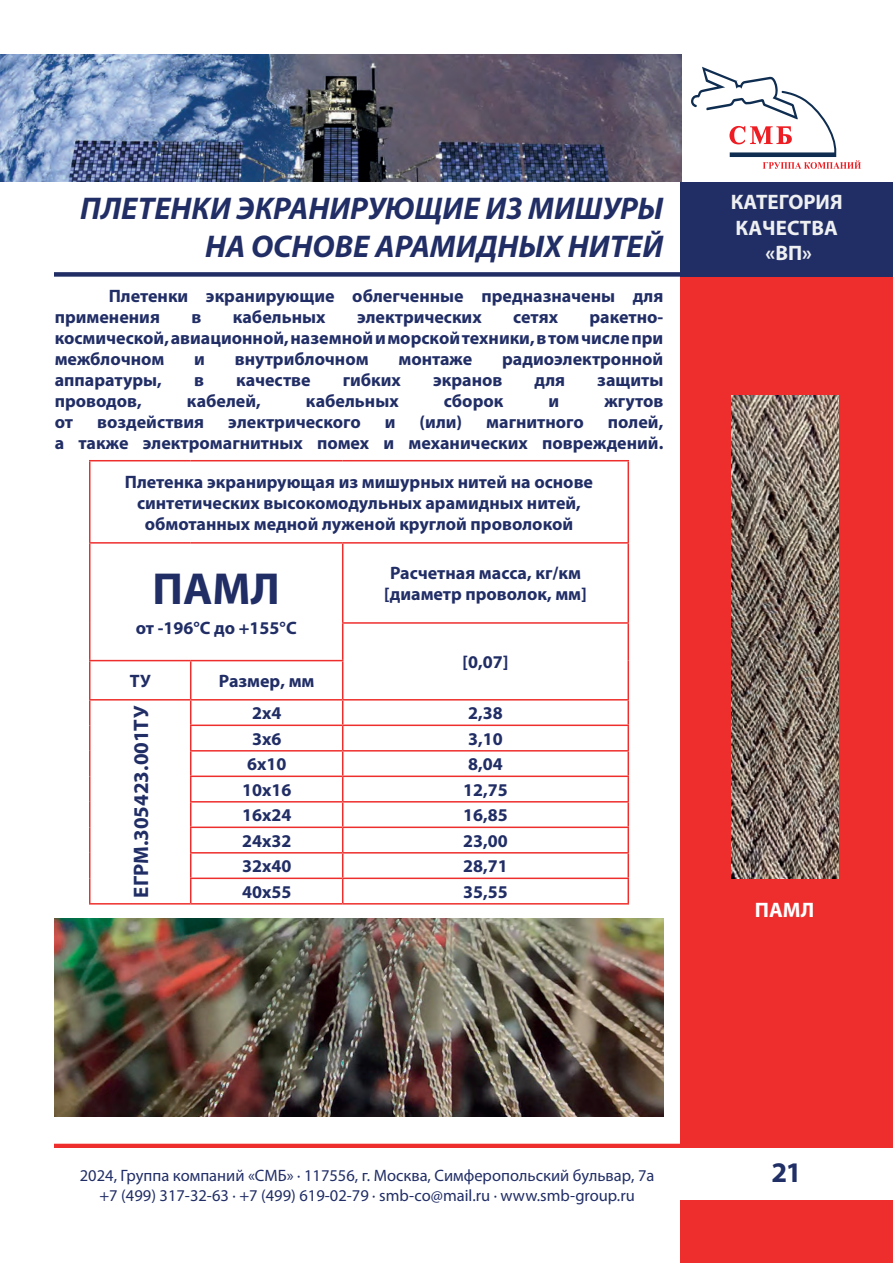
<style>
.page{position:relative;width:893px;height:1263px;background:#fff}
.page>*{position:absolute;margin:0;border:0;box-sizing:border-box;transform-origin:0 0}
.t1{font:700 45px "Myriad Pro";color:#212e66}
.t2{font:italic 700 31.5px/37.8px "Myriad Pro";color:#212e66;text-align:right}
.t3{font:700 28.5px "Myriad Pro";color:#202f66}
.t4{font:700 21px/25.2px "Myriad Pro";color:#edeff0;text-align:center}
.t5{font:700 21px "Myriad Pro";color:#212e66}
.t6{font:700 21px "Myriad Pro";color:#fff}
.t7{font:700 18px/21px "Myriad Pro";color:#212e66;text-align:center}
.t8{font:16.5px "Myriad Pro";color:#212e66}
</style>
<div class="page">
<hr style="left:89px;top:460px;width:102px;height:1px;background:#ee2e2c">
<hr style="left:89px;top:461px;width:1px;height:81px;background:#ee2e2c">
<hr style="left:191px;top:460px;width:152px;height:1px;background:#ee2e2c">
<hr style="left:343px;top:460px;width:286px;height:1px;background:#ee2e2c">
<hr style="left:628px;top:461px;width:1px;height:81px;background:#ee2e2c">
<hr style="left:89px;top:542px;width:102px;height:2px;background:#ee2e2c">
<hr style="left:89px;top:544px;width:1px;height:79px;background:#ee2e2c">
<hr style="left:191px;top:542px;width:152px;height:2px;background:#ee2e2c">
<hr style="left:343px;top:542px;width:286px;height:2px;background:#ee2e2c">
<hr style="left:342px;top:544px;width:1px;height:78px;background:#ee2e2c">
<hr style="left:628px;top:544px;width:1px;height:78px;background:#ee2e2c">
<hr style="left:89px;top:623px;width:1px;height:37px;background:#ee2e2c">
<hr style="left:342px;top:622px;width:287px;height:2px;background:#ee2e2c">
<hr style="left:342px;top:624px;width:1px;height:36px;background:#ee2e2c">
<hr style="left:628px;top:624px;width:1px;height:37px;background:#ee2e2c">
<hr style="left:89px;top:660px;width:102px;height:1px;background:#ee2e2c">
<hr style="left:89px;top:661px;width:1px;height:38px;background:#ee2e2c">
<hr style="left:191px;top:660px;width:152px;height:1px;background:#ee2e2c">
<hr style="left:190px;top:661px;width:1px;height:38px;background:#ee2e2c">
<hr style="left:342px;top:661px;width:1px;height:38px;background:#ee2e2c">
<hr style="left:628px;top:661px;width:1px;height:38px;background:#ee2e2c">
<hr style="left:89px;top:699px;width:102px;height:1px;background:#ee2e2c">
<hr style="left:191px;top:699px;width:152px;height:1px;background:#ee2e2c">
<hr style="left:343px;top:699px;width:286px;height:1px;background:#ee2e2c">
<hr style="left:190px;top:724px;width:153px;height:2px;background:#ee2e2c">
<hr style="left:343px;top:724px;width:286px;height:2px;background:#ee2e2c">
<hr style="left:190px;top:750px;width:153px;height:1px;background:#ee2e2c">
<hr style="left:343px;top:750px;width:286px;height:1px;background:#ee2e2c">
<hr style="left:190px;top:775px;width:153px;height:2px;background:#ee2e2c">
<hr style="left:343px;top:775px;width:286px;height:2px;background:#ee2e2c">
<hr style="left:190px;top:801px;width:153px;height:1px;background:#ee2e2c">
<hr style="left:343px;top:801px;width:286px;height:1px;background:#ee2e2c">
<hr style="left:190px;top:826px;width:153px;height:2px;background:#ee2e2c">
<hr style="left:343px;top:826px;width:286px;height:2px;background:#ee2e2c">
<hr style="left:190px;top:852px;width:153px;height:1px;background:#ee2e2c">
<hr style="left:343px;top:852px;width:286px;height:1px;background:#ee2e2c">
<svg style="left:89px;top:700px;width:1px;height:203px"></svg>
<hr style="left:190px;top:877px;width:153px;height:2px;background:#ee2e2c">
<svg style="left:190px;top:700px;width:1px;height:203px"></svg>
<hr style="left:343px;top:877px;width:286px;height:2px;background:#ee2e2c">
<svg style="left:342px;top:700px;width:1px;height:203px"></svg>
<svg style="left:628px;top:700px;width:1px;height:203px"></svg>
<hr style="left:89px;top:903px;width:102px;height:1px;background:#ee2e2c">
<hr style="left:191px;top:903px;width:152px;height:1px;background:#ee2e2c">
<hr style="left:343px;top:903px;width:286px;height:1px;background:#ee2e2c">
<hr style="left:54px;top:1144px;width:839px;height:4px;background:#ee2e2c">
<div style="left:680px;top:54px;width:213px;height:1209px;background:#ee2e2c"></div>
<div style="left:0;top:1148px;width:893px;height:51px;background:#fff"></div>
<div style="left:54px;top:272px;width:839px;height:5px;background:#212e66"></div>
<div style="left:680px;top:182px;width:213px;height:95px;background:#212e66"></div>
<div style="left:680px;top:0;width:213px;height:182px;background:#fff"></div>
<svg style="left:691px;top:67px;width:170px;height:102px"></svg>
<img style="left:0;top:54px;width:681px;height:128px">
<img style="left:732px;top:396px;width:106px;height:482px">
<img style="left:54px;top:918px;width:609px;height:198px">
<h2 class="t2" style="left:80px;top:189px;width:584px">ПЛЕТЕНКИ ЭКРАНИРУЮЩИЕ ИЗ МИШУРЫ<br>НА ОСНОВЕ АРАМИДНЫХ НИТЕЙ</h2>
<p class="t7" style="left:55px;top:284px;width:610px;text-align:left;text-indent:54px">Плетенки экранирующие облегченные предназначены для применения</p>
<p class="t7" style="left:191px;top:305px;width:11px">в</p>
<p class="t7" style="left:233px;top:305px;width:94px">кабельных</p>
<p class="t7" style="left:357px;top:305px;width:126px">электрических</p>
<p class="t7" style="left:513px;top:305px;width:46px">сетях</p>
<p class="t7" style="left:55px;top:305px;width:610px;text-align:justify;text-indent:535px">ракетно&shy;космической, авиационной, наземной и морской техники, в том числе при межблочном</p>
<p class="t7" style="left:194px;top:347px;width:12px">и</p>
<p class="t7" style="left:235px;top:347px;width:135px">внутриблочном</p>
<p class="t7" style="left:398px;top:347px;width:75px">монтаже</p>
<p class="t7" style="left:502px;top:347px;width:163px">радиоэлектронной</p>
<p class="t7" style="left:55px;top:368px;width:109px">аппаратуры,</p>
<p class="t7" style="left:194px;top:368px;width:11px">в</p>
<p class="t7" style="left:236px;top:368px;width:76px">качестве</p>
<p class="t7" style="left:343px;top:368px;width:60px">гибких</p>
<p class="t7" style="left:433px;top:368px;width:71px">экранов</p>
<p class="t7" style="left:535px;top:368px;width:32px">для</p>
<p class="t7" style="left:597px;top:368px;width:68px">защиты</p>
<p class="t7" style="left:55px;top:389px;width:89px">проводов,</p>
<p class="t7" style="left:187px;top:389px;width:75px">кабелей,</p>
<p class="t7" style="left:306px;top:389px;width:94px">кабельных</p>
<p class="t7" style="left:444px;top:389px;width:61px">сборок</p>
<p class="t7" style="left:548px;top:389px;width:12px">и</p>
<p class="t7" style="left:604px;top:389px;width:60px">жгутов</p>
<p class="t7" style="left:55px;top:410px;width:20px">от</p>
<p class="t7" style="left:97px;top:410px;width:109px">воздействия</p>
<p class="t7" style="left:228px;top:410px;width:134px">электрического</p>
<p class="t7" style="left:385px;top:410px;width:12px">и</p>
<p class="t7" style="left:420px;top:410px;width:44px">(или)</p>
<p class="t7" style="left:486px;top:410px;width:99px">магнитного</p>
<p class="t7" style="left:55px;top:410px;width:610px;text-align:right">полей,<br>а также электромагнитных помех и механических повреждений.</p>
<p class="t7" style="left:125px;top:470px;width:470px">Плетенка экранирующая из мишурных нитей на основе синтетических высокомодульных арамидных нитей, обмотанных медной луженой круглой проволокой</p>
<h1 class="t1" style="left:153px;top:559px;width:129px">ПАМЛ</h1>
<p class="t7" style="left:136px;top:616px;width:162px">от -196°C до +155°C</p>
<p class="t7" style="left:384px;top:561px;width:204px;line-height:21.6px">Расчетная масса, кг/км [диаметр проволок, мм]</p>
<p class="t7" style="left:462px;top:651px;width:47px">[0,07]</p>
<p class="t7" style="left:130px;top:670px;width:22px">ТУ</p>
<p class="t7" style="left:219px;top:670px;width:97px">Размер, мм</p>
<p class="t5" style="left:127px;top:897px;width:193px;rotate:-90deg">ЕГРМ.305423.001ТУ</p>
<p class="t7" style="left:252px;top:702px;width:31px">2x4</p>
<p class="t7" style="left:468px;top:702px;width:36px">2,38</p>
<p class="t7" style="left:252px;top:728px;width:31px">3x6</p>
<p class="t7" style="left:468px;top:728px;width:36px">3,10</p>
<p class="t7" style="left:247px;top:753px;width:41px">6x10</p>
<p class="t7" style="left:468px;top:753px;width:36px">8,04</p>
<p class="t7" style="left:242px;top:779px;width:51px">10x16</p>
<p class="t7" style="left:463px;top:779px;width:46px">12,75</p>
<p class="t7" style="left:242px;top:804px;width:51px">16x24</p>
<p class="t7" style="left:463px;top:804px;width:46px">16,85</p>
<p class="t7" style="left:242px;top:830px;width:51px">24x32</p>
<p class="t7" style="left:463px;top:830px;width:46px">23,00</p>
<p class="t7" style="left:242px;top:855px;width:51px">32x40</p>
<p class="t7" style="left:463px;top:855px;width:46px">28,71</p>
<p class="t7" style="left:242px;top:881px;width:51px">40x55</p>
<p class="t7" style="left:463px;top:881px;width:46px">35,55</p>
<p class="t4" style="left:731px;top:189px;width:114px">КАТЕГОРИЯ<br>КАЧЕСТВА «ВП»</p>
<p class="t6" style="left:755px;top:896px;width:61px">ПАМЛ</p>
<p class="t8" style="left:80px;top:1166px;width:576px">2024, Группа компаний «СМБ» · 117556, г. Москва, Симферопольский бульвар, 7а</p>
<h3 class="t3" style="left:772px;top:1154px;width:32px">21</h3>
<p class="t8" style="left:99px;top:1185px;width:537px">+7 (499) 317-32-63 · +7 (499) 619-02-79 · smb-co@mail.ru · www.smb-group.ru</p>
</div>
